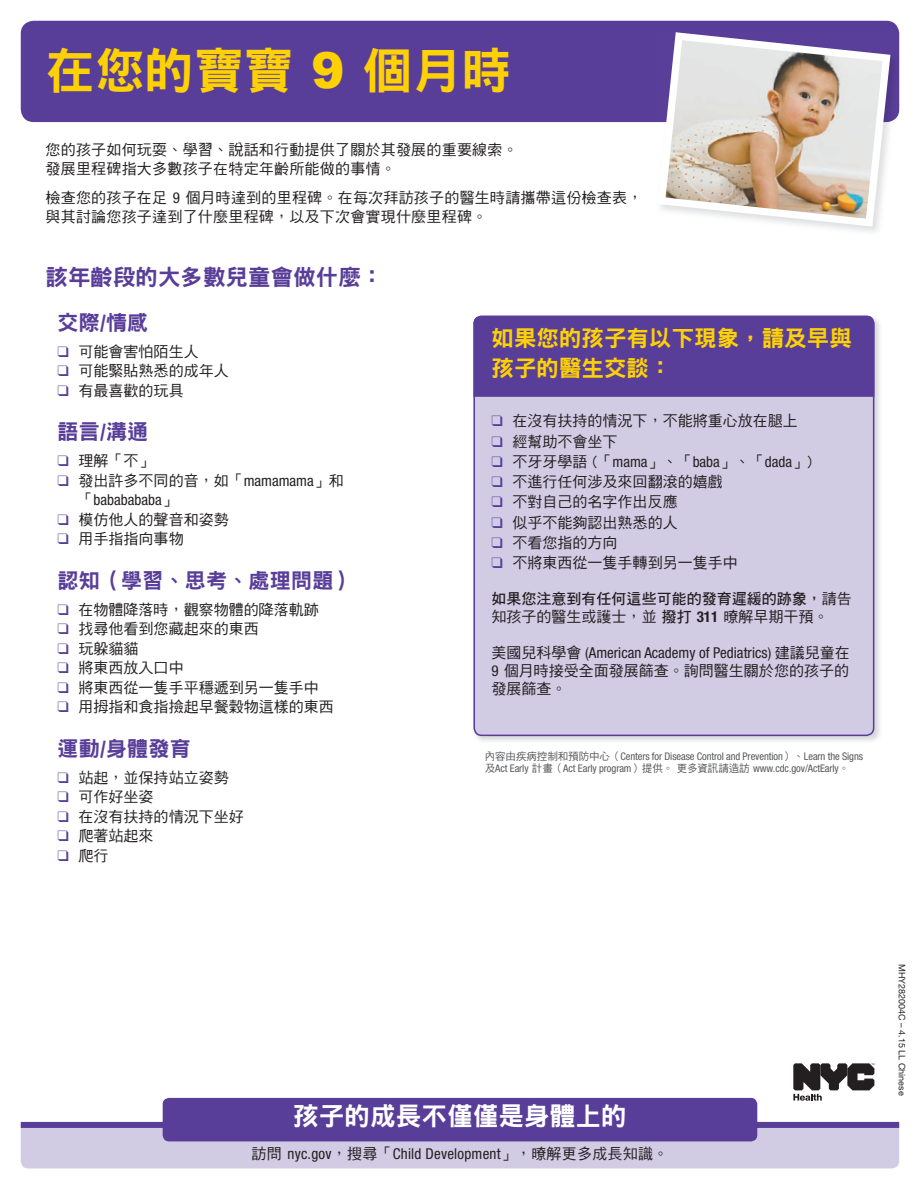
<style>
.page{position:relative;width:918px;height:1189px;background:#fff}
.page>*{position:absolute;margin:0;border:0;box-sizing:border-box;transform-origin:0 0}
.t1{font:49.5px "DF Hei Std W9";color:#fed105}
.t2{font:25.65px "DF Hei Std W9";color:#fff}
.t3{font:22.5px/30px "DF Hei Std W9";color:#fed105}
.t4{font:22.5px "DF Hei Std W9";color:#593e99}
.t5{font:21px "DF Hei Std W9";letter-spacing:.01em;color:#593e99}
.t6{font:15px/19.5px "DF Hei Std W5";color:#231f20}
.t7{font:condensed 15px "Helvetica Neue LT Std";color:#231f20}
.t8{font:15px "DF Hei Std W7";color:#231f20}
.t9{font:condensed 10.5px/12.1px "Helvetica Neue LT Std";letter-spacing:-.005em;color:#57585a}
.t10{font:9px "Helvetica Neue LT Std";color:#231f20}
.s1{font-family:"Arial";font-weight:900}
.s2{font-family:"Helvetica Neue LT Std";font-stretch:condensed}
.s3{color:#593e99}
.s4{font-family:"DF Hei Std W5";font-stretch:normal}
.s5{font-family:"DF Hei Std W5"}
.s6{font-family:"DF Hei Std W7"}
.s7{font-family:"Helvetica Neue LT Std";font-weight:700;font-stretch:condensed}
</style>
<div class="page">
<div style="left:21px;top:21px;width:877px;height:101px;background:#593e99;border-radius:13px"></div>
<img style="left:656px;top:31px;width:244px;height:201px">
<img style="left:656px;top:31px;width:242px;height:91px">
<svg style="left:657px;top:32px;width:232px;height:194px"></svg>
<div style="left:21px;top:1127px;width:877px;height:40px;background:#d1cbe4"></div>
<div style="left:21px;top:1121px;width:877px;height:6px;background:#593e99"></div>
<div style="left:162px;top:1097px;width:594px;height:43px;background:#593e99;border-radius:6px"></div>
<img style="left:665px;top:40px;width:217px;height:178px">
<img style="left:473px;top:318px;width:407px;height:423px">
<div style="left:473px;top:315px;width:400px;height:420px;background:#d1cbe4;border-radius:8px"></div>
<div style="left:473px;top:315px;width:400px;height:81px;background:#593e99"></div>
<div style="left:473px;top:315px;width:400px;height:420px;border:2px solid #593e99;border-radius:8px"></div>
<svg style="left:793px;top:1063px;width:80px;height:37px"></svg>
<h1 class="t1" style="left:45px;top:44px;width:467px">在您的寶寶 <span class="s1">9</span> 個月時</h1>
<p class="t6" style="left:45px;top:139px;width:473px">您的孩子如何玩耍、學習、說話和行動提供了關於其發展的重要線索。發展里程碑指大多數孩子在特定年齡所能做的事情。</p>
<p class="t6" style="left:45px;top:187px;width:598px">檢查您的孩子在足 <span class="s2">9</span> 個月時達到的里程碑。在每次拜訪孩子的醫生時請攜帶這份檢查表，與其討論您孩子達到了什麼里程碑，以及下次會實現什麼里程碑。</p>
<h3 class="t4" style="left:45px;top:265px;width:339px">該年齡段的大多數兒童會做什麼：</h3>
<h3 class="t5" style="left:57px;top:310px;width:92px">交際/情感</h3>
<p class="t6" style="left:57px;top:341px;width:143px"><span class="s3">❑</span> 可能會害怕陌生人</p>
<p class="t6" style="left:57px;top:360px;width:173px"><span class="s3">❑</span> 可能緊貼熟悉的成年人</p>
<p class="t6" style="left:57px;top:380px;width:127px"><span class="s3">❑</span> 有最喜歡的玩具</p>
<h3 class="t5" style="left:57px;top:420px;width:92px">語言/溝通</h3>
<p class="t6" style="left:57px;top:450px;width:97px"><span class="s3">❑</span> 理解「不」</p>
<p class="t6" style="left:57px;top:470px;width:287px"><span class="s3">❑</span> 發出許多不同的音，如「<span class="s2">mamamama</span>」和</p>
<p class="t7" style="left:78px;top:491px;width:100px"><span class="s4">「</span>bababababa<span class="s4">」</span></p>
<p class="t6" style="left:57px;top:509px;width:173px"><span class="s3">❑</span> 模仿他人的聲音和姿勢</p>
<p class="t6" style="left:57px;top:528px;width:127px"><span class="s3">❑</span> 用手指指向事物</p>
<h3 class="t5" style="left:57px;top:568px;width:298px">認知（學習、思考、處理問題）</h3>
<p class="t6" style="left:57px;top:599px;width:263px"><span class="s3">❑</span> 在物體降落時，觀察物體的降落軌跡</p>
<p class="t6" style="left:57px;top:618px;width:203px"><span class="s3">❑</span> 找尋他看到您藏起來的東西</p>
<p class="t6" style="left:57px;top:638px;width:82px"><span class="s3">❑</span> 玩躲貓貓</p>
<p class="t6" style="left:57px;top:657px;width:127px"><span class="s3">❑</span> 將東西放入口中</p>
<p class="t6" style="left:57px;top:677px;width:263px"><span class="s3">❑</span> 將東西從一隻手平穩遞到另一隻手中</p>
<p class="t6" style="left:57px;top:696px;width:278px"><span class="s3">❑</span> 用拇指和食指撿起早餐穀物這樣的東西</p>
<h3 class="t5" style="left:57px;top:736px;width:135px">運動/身體發育</h3>
<p class="t6" style="left:57px;top:767px;width:173px"><span class="s3">❑</span> 站起，並保持站立姿勢</p>
<p class="t6" style="left:57px;top:786px;width:97px"><span class="s3">❑</span> 可作好坐姿</p>
<p class="t6" style="left:57px;top:806px;width:188px"><span class="s3">❑</span> 在沒有扶持的情況下坐好</p>
<p class="t6" style="left:57px;top:825px;width:97px"><span class="s3">❑</span> 爬著站起來</p>
<p class="t6" style="left:57px;top:845px;width:52px"><span class="s3">❑</span> 爬行</p>
<h3 class="t3" style="left:491px;top:322px;width:361px">如果您的孩子有以下現象，請及早與孩子的醫生交談：</h3>
<p class="t6" style="left:491px;top:411px;width:307px"><span class="s3">❑</span> 在沒有扶持的情況下，不能將重心放在腿上</p>
<p class="t6" style="left:491px;top:431px;width:127px"><span class="s3">❑</span> 經幫助不會坐下</p>
<p class="t6" style="left:491px;top:451px;width:322px"><span class="s3">❑</span> 不牙牙學語 (「<span class="s2">mama</span>」、「<span class="s2">baba</span>」、「<span class="s2">dada</span>」)</p>
<p class="t6" style="left:491px;top:471px;width:232px"><span class="s3">❑</span> 不進行任何涉及來回翻滾的嬉戲</p>
<p class="t6" style="left:491px;top:492px;width:187px"><span class="s3">❑</span> 不對自己的名字作出反應</p>
<p class="t6" style="left:491px;top:512px;width:187px"><span class="s3">❑</span> 似乎不能夠認出熟悉的人</p>
<p class="t6" style="left:491px;top:532px;width:127px"><span class="s3">❑</span> 不看您指的方向</p>
<p class="t6" style="left:491px;top:552px;width:247px"><span class="s3">❑</span> 不將東西從一隻手轉到另一隻手中</p>
<p class="t8" style="left:491px;top:590px;width:361px">如果您注意到有任何這些可能的發育遲緩的跡象，<span class="s5">請告</span></p>
<p class="t6" style="left:491px;top:606px;width:338px">知孩子的醫生或護士，並 <span class="s6">撥打</span> <span class="s7">311</span> 暸解早期干預。</p>
<p class="t7" style="left:491px;top:644px;width:360px"><span class="s4">美國兒科學會</span> (American Academy of Pediatrics) <span class="s4">建議兒童在</span></p>
<p class="t6" style="left:491px;top:661px;width:359px;line-height:18px"><span class="s2">9</span> 個月時接受全面發展篩查。詢問醫生關於您的孩子的發展篩查。</p>
<p class="t9" style="left:484px;top:749px;width:379px"><span class="s4">內容由疾病控制和預防中心（</span>Centers for Disease Control and Prevention<span class="s4">）、</span>Learn the Signs<span class="s4">及</span>Act Early <span class="s4">計畫（</span>Act Early program<span class="s4">）提供。 更多資訊請造訪</span> www.cdc.gov/ActEarly<span class="s4">。</span></p>
<h2 class="t2" style="left:293px;top:1101px;width:335px">孩子的成長不僅僅是身體上的</h2>
<p class="t7" style="left:251px;top:1145px;width:418px"><span class="s4">訪問</span> nyc.gov<span class="s4">，搜尋「</span>Child Development<span class="s4">」，暸解更多成長知識。</span></p>
<p class="t10" style="left:907px;top:963px;width:133px;rotate:90deg">MHY282004C – 4.15 LL Chinese</p>
</div>
